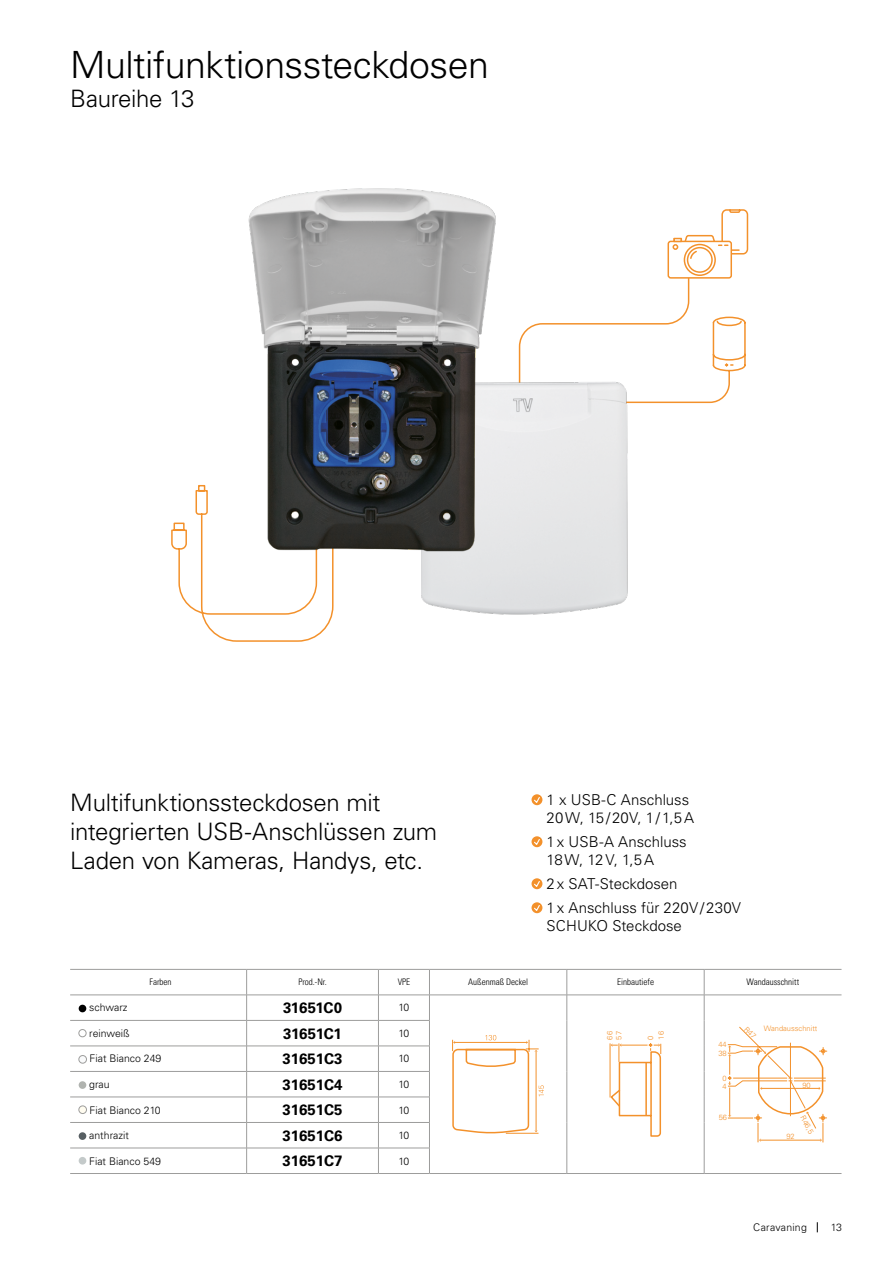
<style>
.page{position:relative;width:893px;height:1263px;background:#fff}
.page>*{position:absolute;margin:0;border:0;box-sizing:border-box;transform-origin:0 0}
.t1{font:300 37.5px "Univers LT Pro 45";letter-spacing:-.015em;color:#000}
.t2{font:300 24px/28.8px "Univers LT Pro 45";letter-spacing:-.01em;color:#000}
.t3{font:300 15px/18px "Univers LT Pro 45";letter-spacing:.005em;color:#000}
.t4{font:700 15px "Univers LT Pro 65";color:#000}
.t5{font:700 15px "Univers LT Pro 65";letter-spacing:-.025em;color:#000}
.t6{font:300 10.5px "Univers LT Pro 45";color:#000}
.t7{font:300 10.5px "Univers LT Pro 45";letter-spacing:.02em;color:#000}
.t8{font:300 condensed 9px "Univers LT Pro";color:#000}
.t9{font:300 7.5px/9px "Univers LT Pro 45";color:#f3912b}
</style>
<div class="page">
<svg style="left:171px;top:209px;width:578px;height:433px"></svg>
<div style="left:668px;top:241px;width:63px;height:37px;background:#fff;border-radius:2px"></div>
<div style="left:667px;top:241px;width:65px;height:38px;border:2px solid #f3912b;border-radius:2px"></div>
<svg style="left:684px;top:245px;width:31px;height:30px"></svg>
<div style="left:684px;top:244px;width:32px;height:32px;border:2px solid #f3912b;border-radius:50%"></div>
<div style="left:687px;top:248px;width:25px;height:24px;background:#fff;border-radius:50%"></div>
<div style="left:687px;top:247px;width:26px;height:26px;border:2px solid #f3912b;border-radius:50%"></div>
<svg style="left:672px;top:234px;width:56px;height:26px"></svg>
<svg style="left:531px;top:794px;width:11px;height:11px"></svg>
<svg style="left:533px;top:796px;width:8px;height:8px"></svg>
<svg style="left:531px;top:836px;width:11px;height:11px"></svg>
<svg style="left:533px;top:838px;width:8px;height:8px"></svg>
<svg style="left:531px;top:878px;width:11px;height:11px"></svg>
<svg style="left:533px;top:880px;width:8px;height:8px"></svg>
<svg style="left:531px;top:902px;width:11px;height:11px"></svg>
<svg style="left:533px;top:904px;width:8px;height:8px"></svg>
<img style="left:421px;top:381px;width:208px;height:233px">
<img style="left:235px;top:188px;width:272px;height:365px">
<svg style="left:378px;top:970px;width:1px;height:203px"></svg>
<hr style="left:70px;top:969px;width:177px;height:1px;background:#9d9d9c">
<hr style="left:247px;top:969px;width:131px;height:1px;background:#9d9d9c">
<svg style="left:246px;top:969px;width:1px;height:204px"></svg>
<hr style="left:70px;top:995px;width:177px;height:1px;background:#9d9d9c">
<hr style="left:247px;top:995px;width:131px;height:1px;background:#9d9d9c">
<hr style="left:70px;top:1020px;width:177px;height:1px;background:#9d9d9c">
<hr style="left:247px;top:1020px;width:131px;height:1px;background:#9d9d9c">
<hr style="left:70px;top:1046px;width:177px;height:1px;background:#9d9d9c">
<hr style="left:247px;top:1046px;width:131px;height:1px;background:#9d9d9c">
<hr style="left:70px;top:1071px;width:177px;height:1px;background:#9d9d9c">
<hr style="left:247px;top:1071px;width:131px;height:1px;background:#9d9d9c">
<hr style="left:70px;top:1097px;width:177px;height:1px;background:#9d9d9c">
<hr style="left:247px;top:1097px;width:131px;height:1px;background:#9d9d9c">
<hr style="left:70px;top:1122px;width:177px;height:1px;background:#9d9d9c">
<hr style="left:247px;top:1122px;width:131px;height:1px;background:#9d9d9c">
<hr style="left:70px;top:1148px;width:177px;height:1px;background:#9d9d9c">
<hr style="left:247px;top:1148px;width:131px;height:1px;background:#9d9d9c">
<hr style="left:70px;top:1173px;width:177px;height:1px;background:#9d9d9c">
<hr style="left:247px;top:1173px;width:131px;height:1px;background:#9d9d9c">
<hr style="left:378px;top:969px;width:51px;height:1px;background:#9d9d9c">
<hr style="left:429px;top:969px;width:138px;height:1px;background:#9d9d9c">
<hr style="left:567px;top:969px;width:137px;height:1px;background:#9d9d9c">
<hr style="left:704px;top:969px;width:137px;height:1px;background:#9d9d9c">
<hr style="left:378px;top:995px;width:51px;height:1px;background:#9d9d9c">
<hr style="left:378px;top:1020px;width:52px;height:1px;background:#9d9d9c">
<hr style="left:378px;top:1046px;width:52px;height:1px;background:#9d9d9c">
<hr style="left:378px;top:1071px;width:52px;height:1px;background:#9d9d9c">
<hr style="left:378px;top:1097px;width:52px;height:1px;background:#9d9d9c">
<hr style="left:378px;top:1122px;width:52px;height:1px;background:#9d9d9c">
<hr style="left:378px;top:1148px;width:52px;height:1px;background:#9d9d9c">
<hr style="left:378px;top:1173px;width:51px;height:1px;background:#9d9d9c">
<hr style="left:429px;top:995px;width:138px;height:1px;background:#9d9d9c">
<svg style="left:429px;top:969px;width:1px;height:204px"></svg>
<hr style="left:429px;top:1173px;width:138px;height:1px;background:#9d9d9c">
<hr style="left:567px;top:995px;width:137px;height:1px;background:#9d9d9c">
<svg style="left:567px;top:970px;width:1px;height:203px"></svg>
<hr style="left:567px;top:1173px;width:137px;height:1px;background:#9d9d9c">
<hr style="left:704px;top:995px;width:137px;height:1px;background:#9d9d9c">
<svg style="left:704px;top:969px;width:1px;height:204px"></svg>
<hr style="left:704px;top:1173px;width:137px;height:1px;background:#9d9d9c">
<div style="left:79px;top:1005px;width:7px;height:7px;background:#000;border-radius:50%"></div>
<svg style="left:452px;top:1035px;width:92px;height:99px"></svg>
<hr style="left:506px;top:1133px;width:32px;height:1px;background:#f3912b">
<svg style="left:609px;top:1043px;width:53px;height:94px"></svg>
<div style="left:79px;top:1029px;width:7px;height:8px;border:1px solid #9d9d9c;border-radius:50%"></div>
<div style="left:79px;top:1055px;width:8px;height:8px;background:#f9fafb;border-radius:50%"></div>
<div style="left:79px;top:1055px;width:8px;height:8px;border:1px solid #9d9d9c;border-radius:50%"></div>
<div style="left:79px;top:1081px;width:7px;height:8px;background:#b0b3af;border-radius:50%"></div>
<div style="left:79px;top:1106px;width:8px;height:7px;background:#fffcf0;border-radius:50%"></div>
<div style="left:79px;top:1106px;width:8px;height:8px;border:1px solid #9d9d9c;border-radius:50%"></div>
<div style="left:79px;top:1132px;width:7px;height:8px;background:#575f63;border-radius:50%"></div>
<div style="left:79px;top:1157px;width:7px;height:7px;background:#c4caca;border-radius:50%"></div>
<svg style="left:727px;top:1026px;width:100px;height:117px"></svg>
<h1 class="t1" style="left:70px;top:40px;width:420px">Multifunktionssteckdosen</h1>
<h2 class="t2" style="left:70px;top:83px;width:126px">Baureihe 13</h2>
<h2 class="t2" style="left:70px;top:787px;width:369px">Multifunktionssteckdosen mit integrierten USB-Anschlüssen zum<br>Laden von Kameras, Handys, etc.</h2>
<p class="t3" style="left:547px;top:790px;width:149px">1 x USB-C Anschluss<br>20W, 15/20V, 1/1,5A</p>
<p class="t3" style="left:547px;top:832px;width:142px">1x USB-A Anschluss<br>18W, 12V, 1,5A</p>
<p class="t3" style="left:547px;top:871px;width:196px;line-height:24px">2x SAT-Steckdosen<br>1x Anschluss für 220V/230V</p>
<p class="t3" style="left:547px;top:916px;width:137px">SCHUKO Steckdose</p>
<p class="t8" style="left:150px;top:976px;width:23px">Farben</p>
<p class="t8" style="left:298px;top:976px;width:30px">Prod.-Nr.</p>
<p class="t8" style="left:398px;top:976px;width:14px">VPE</p>
<p class="t8" style="left:468px;top:976px;width:61px">Außenmaß Deckel</p>
<p class="t8" style="left:617px;top:976px;width:38px">Einbautiefe</p>
<p class="t8" style="left:746px;top:976px;width:54px">Wandausschnitt</p>
<p class="t6" style="left:89px;top:1001px;width:40px">schwarz</p>
<p class="t5" style="left:283px;top:997px;width:61px">31651C0</p>
<p class="t6" style="left:398px;top:1001px;width:12px">10</p>
<p class="t6" style="left:89px;top:1026px;width:42px">reinweiß</p>
<p class="t5" style="left:283px;top:1023px;width:60px">31651C1</p>
<p class="t6" style="left:398px;top:1026px;width:12px">10</p>
<p class="t6" style="left:90px;top:1052px;width:73px">Fiat Bianco 249</p>
<p class="t4" style="left:282px;top:1048px;width:62px">31651C3</p>
<p class="t6" style="left:398px;top:1052px;width:12px">10</p>
<p class="t6" style="left:89px;top:1077px;width:22px">grau</p>
<p class="t4" style="left:282px;top:1074px;width:62px">31651C4</p>
<p class="t6" style="left:398px;top:1077px;width:12px">10</p>
<p class="t6" style="left:90px;top:1103px;width:72px">Fiat Bianco 210</p>
<p class="t4" style="left:282px;top:1099px;width:62px">31651C5</p>
<p class="t6" style="left:398px;top:1103px;width:12px">10</p>
<p class="t6" style="left:89px;top:1128px;width:41px">anthrazit</p>
<p class="t4" style="left:282px;top:1125px;width:62px">31651C6</p>
<p class="t6" style="left:398px;top:1128px;width:12px">10</p>
<p class="t6" style="left:89px;top:1154px;width:73px">Fiat Bianco 549</p>
<p class="t4" style="left:282px;top:1150px;width:62px">31651C7</p>
<p class="t6" style="left:398px;top:1154px;width:12px">10</p>
<p class="t9" style="left:605px;top:1040px;width:10px;rotate:-90deg">66<br>57</p>
<p class="t9" style="left:645px;top:1040px;width:10px;line-height:10.5px;rotate:-90deg">0<br>16</p>
<p class="t9" style="left:718px;top:1039px;width:10px">44</p>
<p class="t9" style="left:718px;top:1048px;width:10px">38</p>
<p class="t9" style="left:722px;top:1073px;width:6px">0</p>
<p class="t9" style="left:722px;top:1081px;width:6px">4</p>
<p class="t9" style="left:719px;top:1113px;width:10px">56</p>
<p class="t9" style="left:764px;top:1024px;width:55px">Wandausschnitt</p>
<p class="t9" style="left:802px;top:1080px;width:10px">90</p>
<p class="t9" style="left:807px;top:1114px;width:21px;rotate:62deg">R46,5</p>
<p class="t9" style="left:786px;top:1131px;width:10px">92</p>
<p class="t7" style="left:753px;top:1220px;width:55px">Caravaning</p>
<p class="t6" style="left:831px;top:1220px;width:13px">13</p>
</div>
